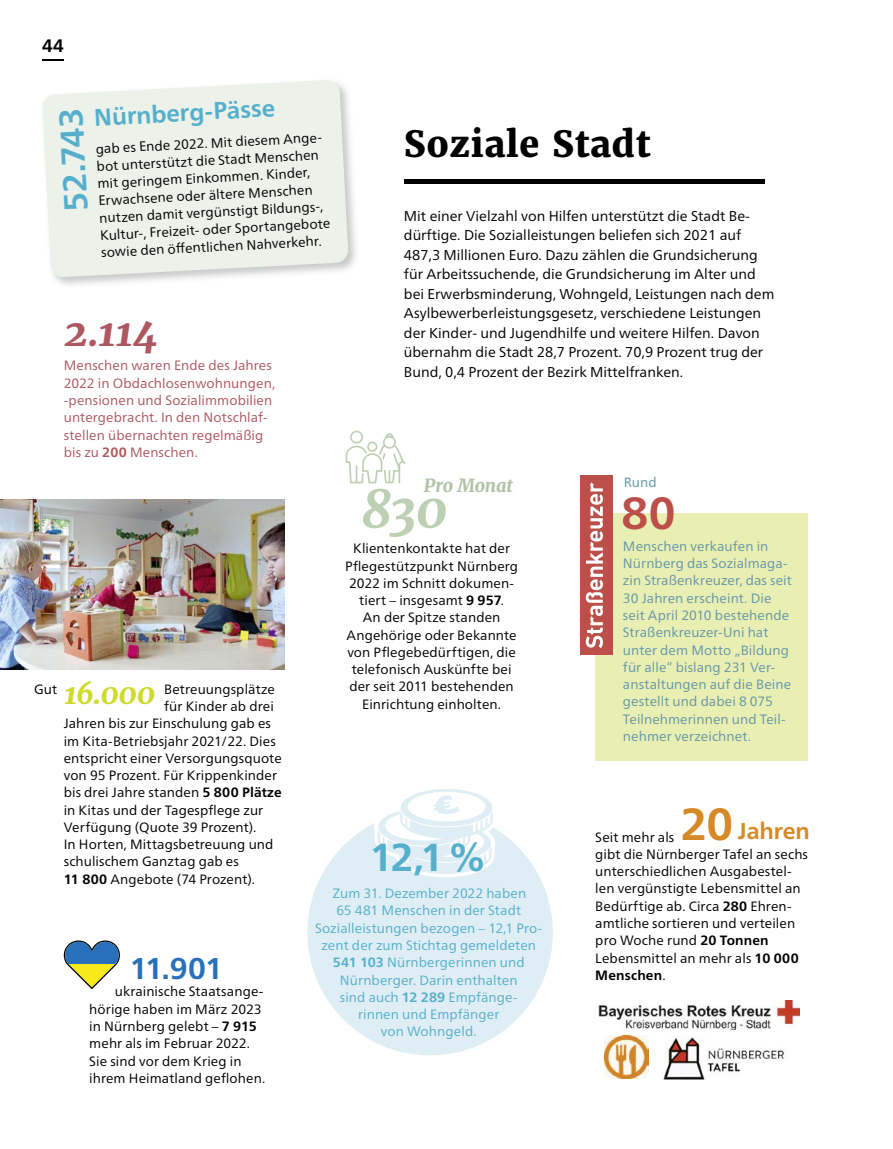
<style>
.page{position:relative;width:893px;height:1149px;background:#fff}
.page>*{position:absolute;margin:0;border:0;box-sizing:border-box;transform-origin:0 0}
.t1{font:italic 800 51.75px "Merriweather";color:#bdd0b3}
.t2{font:700 45px "Neue Frutiger World";color:#bc4f49}
.t3{font:italic 800 40.5px "Merriweather";color:#ae5760}
.t4{font:700 39px "Neue Frutiger World";color:#55afcc}
.t5{font:800 36px "Merriweather";letter-spacing:.02em;color:#000}
.t6{font:700 33px "Neue Frutiger World";color:#55afcc}
.t7{font:700 30px "Neue Frutiger World";color:#2870bb}
.t8{font:italic 800 30px "Merriweather";color:#cedb2d}
.t9{font:700 24px "Neue Frutiger World";color:#55afcc}
.t10{font:700 22.95px "Neue Frutiger World";letter-spacing:-.005em;color:#d58a27}
.t11{font:italic 800 18px "Merriweather";letter-spacing:-.01em;color:#b1c3a7}
.t12{font:700 18px "Neue Frutiger World";color:#000}
.t13{font:14.25px/19.5px "Neue Frutiger World";color:#000}
.t14{font:13.5px/17.2px "Neue Frutiger World";letter-spacing:.005em;color:#000}
.t15{font:13.5px/17.2px "Neue Frutiger World";letter-spacing:.005em;color:#6496a8}
.t16{font:13.5px/17.2px "Neue Frutiger World";letter-spacing:.005em;color:#55afcc;text-align:center}
.t17{font:13.5px/17.2px "Neue Frutiger World";letter-spacing:.005em;color:#ae5760}
.s1{font-weight:700}
.s2{font-size:45px}
</style>
<div class="page">
<hr style="left:43px;top:59px;width:21px;height:2px;background:#000">
<div style="left:595px;top:513px;width:213px;height:246px;background:#e9efb2"></div>
<div style="left:580px;top:475px;width:32px;height:180px;background:#bc4f49"></div>
<svg style="left:586px;top:482px;width:17px;height:166px"></svg>
<hr style="left:404px;top:180px;width:360px;height:4px;background:#000">
<img style="left:0;top:499px;width:285px;height:170px">
<svg style="left:64px;top:940px;width:56px;height:48px"></svg>
<svg style="left:307px;top:789px;width:246px;height:265px;fill:#dfedf4"></svg>
<svg style="left:42px;top:80px;width:306px;height:197px;background:#ecf0e9"></svg>
<svg style="left:346px;top:430px;width:60px;height:54px"></svg>
<img style="left:663px;top:1036px;width:124px;height:43px">
<img style="left:598px;top:1000px;width:201px;height:28px">
<img style="left:604px;top:1035px;width:44px;height:43px">
<h3 class="t12" style="left:42px;top:30px;width:23px">44</h3>
<h3 class="t9" style="left:93px;top:96px;width:183px;rotate:-3deg">Nürnberg-Pässe</h3>
<h3 class="t6" style="left:47px;top:213px;width:105px;rotate:-93deg">52.743</h3>
<p class="t14" style="left:95px;top:140px;width:232px;rotate:-3deg">gab es Ende 2022. Mit diesem Ange&shy;bot unterstützt die Stadt Menschen mit geringem Einkommen. Kinder, Erwachsene oder ältere Menschen nutzen damit vergünstigt Bildungs-, Kultur-, Freizeit- oder Sportangebote sowie den öff entlichen Nahverkehr.</p>
<h3 class="t3" style="left:64px;top:306px;width:96px">2.114</h3>
<p class="t17" style="left:64px;top:357px;width:213px">Menschen waren Ende des Jahres<br>2022 in Obdachlosenwohnungen, -pensionen und Sozialimmobilien untergebracht. In den Notschlaf&shy;stellen übernachten regelmäßig bis zu <span class="s1">200</span> Menschen.</p>
<h3 class="t5" style="left:404px;top:121px;width:248px">Soziale Stadt</h3>
<p class="t13" style="left:404px;top:206px;width:372px">Mit einer Vielzahl von Hilfen unterstützt die Stadt Be&shy;dürftige. Die Sozialleistungen beliefen sich 2021 auf 487,3 Millionen Euro. Dazu zählen die Grundsicherung für Arbeitssuchende, die Grundsicherung im Alter und bei Erwerbsminderung, Wohngeld, Leistungen nach dem Asylbewerberleistungsgesetz, verschiedene Leistungen der Kinder- und Jugendhilfe und weitere Hilfen. Davon übernahm die Stadt 28,7 Prozent. 70,9 Prozent trug der Bund, 0,4 Prozent der Bezirk Mittelfranken.</p>
<h3 class="t8" style="left:64px;top:674px;width:93px">16.000</h3>
<p class="t14" style="left:164px;top:680px;width:112px">Betreuungsplätze</p>
<p class="t14" style="left:164px;top:697px;width:111px">für Kinder ab drei</p>
<p class="t14" style="left:64px;top:714px;width:209px">Jahren bis zur Einschulung gab es</p>
<p class="t14" style="left:64px;top:732px;width:214px">im Kita-Betriebsjahr 2021/22. Dies</p>
<p class="t14" style="left:64px;top:749px;width:219px">entspricht einer Versorgungsquote</p>
<p class="t14" style="left:64px;top:766px;width:215px">von 95 Prozent. Für Krippenkinder</p>
<p class="t14" style="left:64px;top:783px;width:219px">bis drei Jahre standen <span class="s1">5 800 Plätze</span></p>
<p class="t14" style="left:64px;top:801px;width:201px">in Kitas und der Tagespflege zur</p>
<p class="t14" style="left:64px;top:818px;width:194px">Verfügung (Quote 39 Prozent).</p>
<p class="t14" style="left:64px;top:835px;width:211px">In Horten, Mittagsbetreuung und</p>
<p class="t14" style="left:64px;top:853px;width:177px">schulischem Ganztag gab es</p>
<p class="t14" style="left:64px;top:870px;width:193px"><span class="s1">11 800</span> Angebote (74 Prozent).</p>
<p class="t14" style="left:34px;top:680px;width:25px">Gut</p>
<h3 class="t7" style="left:130px;top:942px;width:95px">11.901</h3>
<p class="t14" style="left:89px;top:982px;width:178px;text-indent:25px">ukrainische Staatsange&shy;hörige haben im März 2023 in Nürnberg gelebt – <span class="s1">7 915 </span>mehr als im Februar 2022.<br>Sie sind vor dem Krieg in ihrem Heimatland geflohen.</p>
<h3 class="t11" style="left:424px;top:474px;width:90px">Pro Monat</h3>
<h1 class="t1" style="left:361px;top:477px;width:89px">830</h1>
<p class="t14" style="left:345px;top:540px;width:175px;text-align:center">Klientenkontakte hat der<br>Pflegestützpunkt Nürnberg<br>2022 im Schnitt dokumen&shy;tiert – insgesamt <span class="s1">9 957</span>.<br>An der Spitze standen<br>Angehörige oder Bekannte von Pflegebedürftigen, die telefonisch Auskünfte bei der seit 2011 bestehenden<br>Einrichtung einholten.</p>
<h3 class="t4" style="left:370px;top:823px;width:117px">12,1 %</h3>
<p class="t16" style="left:315px;top:884px;width:229px">Zum 31. Dezember 2022 haben<br>65 481 Menschen in der Stadt<br>Sozialleistungen bezogen – 12,1 Pro&shy;zent der zum Stichtag gemeldeten<br><span class="s1">541 103</span> Nürnbergerinnen und<br>Nürnberger. Darin enthalten<br>sind auch <span class="s1">12 289</span> Empfänge-<br>rinnen und Empfänger<br>von Wohngeld.</p>
<p class="t15" style="left:624px;top:474px;width:35px">Rund</p>
<h2 class="t2" style="left:621px;top:473px;width:55px">80</h2>
<p class="t15" style="left:623px;top:537px;width:171px">Menschen verkaufen in<br>Nürnberg das Sozialmaga&shy;zin Straßenkreuzer, das seit<br>30 Jahren erscheint. Die seit April 2010 bestehende<br>Straßenkreuzer-Uni hat unter dem Motto „Bildung für alle“ bislang 231 Ver&shy;anstaltungen auf die Beine gestellt und dabei 8 075<br>Teilnehmerinnen und Teil&shy;nehmer verzeichnet.</p>
<h3 class="t10" style="left:680px;top:810px;width:131px"><span class="s2">20</span> Jahren</h3>
<p class="t14" style="left:595px;top:828px;width:214px">Seit mehr als<br>gibt die Nürnberger Tafel an sechs unterschiedlichen Ausgabestel&shy;len vergünstigte Lebensmittel an<br>Bedürftige ab. Circa <span class="s1">280</span> Ehren&shy;amtliche sortieren und verteilen pro Woche rund <span class="s1">20 Tonnen<br></span>Lebensmittel an mehr als <span class="s1">10 000<br>Menschen</span>.</p>
</div>
